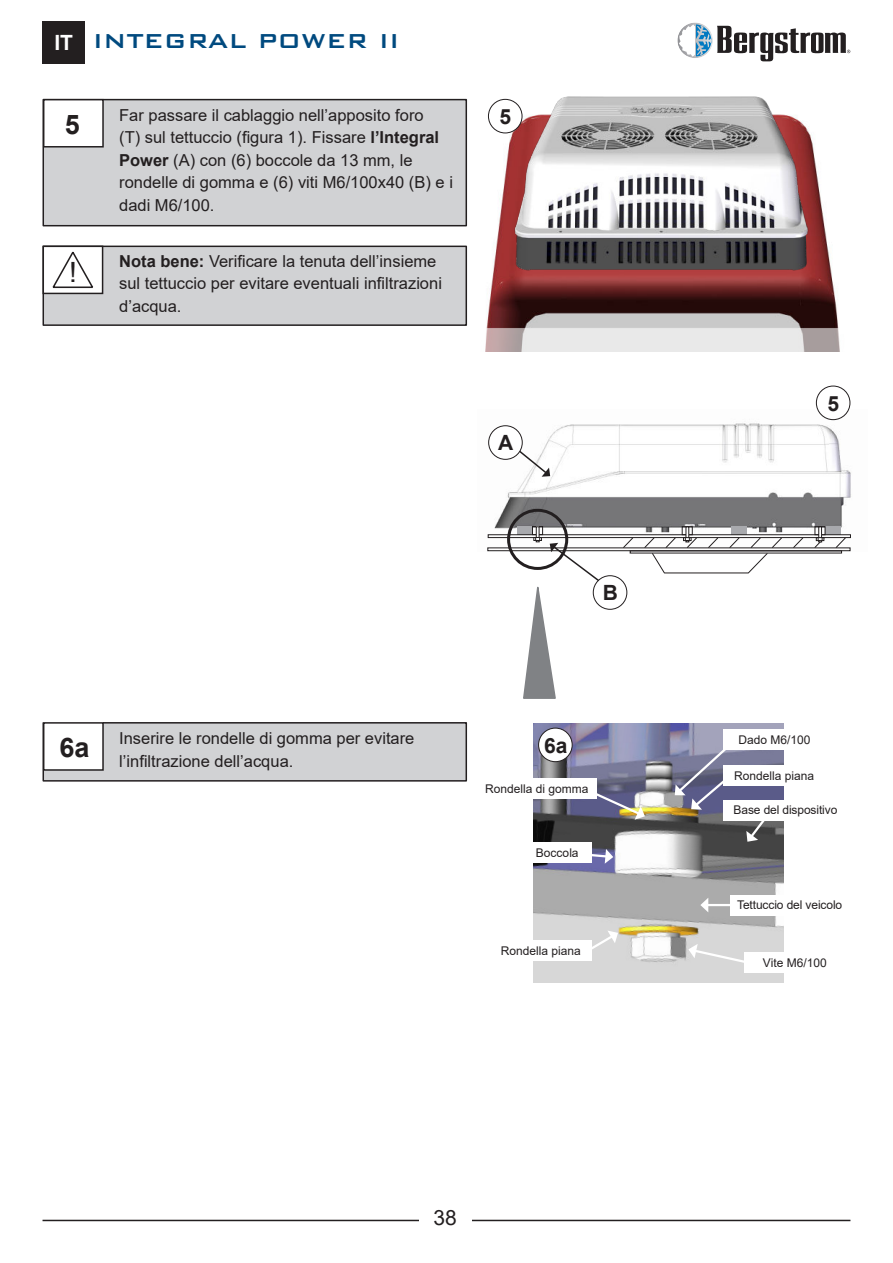
<style>
.page{position:relative;width:893px;height:1263px;background:#fff}
.page>*{position:absolute;margin:0;border:0;box-sizing:border-box;transform-origin:0 0}
.t1{font:27.9px "Arial";color:#231f20}
.t2{font:500 27px "Bank Gothic BT";color:#004a7f}
.t3{font:700 27px "Arial";color:#231f20}
.t4{font:700 21px "Arial";color:#231f20}
.t5{font:21px "Arial";color:#231f20}
.t6{font:16.5px/22.5px "Arial";color:#231f20}
.t7{font:12px "Arial";color:#231f20}
.s1{font-family:"Arial";font-weight:700;font-size:21px;color:#fff}
.s2{font-weight:700}
</style>
<div class="page">
<svg style="left:677px;top:23px;width:36px;height:35px"></svg>
<svg style="left:679px;top:24px;width:171px;height:37px"></svg>
<hr style="left:43px;top:1220px;width:807px;height:1px;background:#231f20">
<div style="left:419px;top:1209px;width:52px;height:22px;background:#fff"></div>
<div style="left:43px;top:21px;width:42px;height:43px;background:#231f20"></div>
<img style="left:487px;top:409px;width:364px;height:143px">
<img style="left:459px;top:105px;width:381px;height:247px">
<img style="left:507px;top:96px;width:309px;height:183px">
<div style="left:43px;top:100px;width:423px;height:126px;background:#d1d2d4"></div>
<div style="left:43px;top:99px;width:424px;height:127px;border:2px solid #231f20"></div>
<div style="left:44px;top:100px;width:59px;height:47px;background:#fff"></div>
<div style="left:43px;top:99px;width:61px;height:49px;border:2px solid #231f20"></div>
<div style="left:43px;top:246px;width:423px;height:79px;background:#d1d2d4"></div>
<div style="left:43px;top:246px;width:424px;height:80px;border:2px solid #231f20"></div>
<div style="left:43px;top:246px;width:60px;height:47px;background:#fff"></div>
<div style="left:43px;top:246px;width:60px;height:48px;border:2px solid #231f20"></div>
<div style="left:593px;top:575px;width:34px;height:35px;border:1px solid #231f20;border-radius:50%"></div>
<div style="left:489px;top:426px;width:33px;height:33px;background:#fff;border-radius:50%"></div>
<div style="left:488px;top:425px;width:35px;height:35px;border:1px solid #231f20;border-radius:50%"></div>
<div style="left:816px;top:386px;width:34px;height:34px;background:#fff;border-radius:50%"></div>
<div style="left:816px;top:386px;width:34px;height:34px;border:1px solid #231f20;border-radius:50%"></div>
<div style="left:488px;top:99px;width:34px;height:34px;background:#fff;border-radius:50%"></div>
<div style="left:488px;top:99px;width:34px;height:34px;border:1px solid #231f20;border-radius:50%"></div>
<div style="left:517px;top:527px;width:15px;height:8px;background:#a8a9ad"></div>
<div style="left:825px;top:527px;width:15px;height:8px;background:#a8a9ad"></div>
<div style="left:488px;top:534px;width:363px;height:4px;border:1px solid #231f20"></div>
<div style="left:487px;top:547px;width:363px;height:4px;border:1px solid #231f20"></div>
<div style="left:682px;top:526px;width:10px;height:9px;border:1px solid #231f20"></div>
<div style="left:815px;top:526px;width:10px;height:9px;border:1px solid #231f20"></div>
<svg style="left:814px;top:527px;width:11px;height:21px"></svg>
<svg style="left:623px;top:537px;width:10px;height:11px"></svg>
<svg style="left:793px;top:537px;width:10px;height:11px"></svg>
<svg style="left:835px;top:537px;width:11px;height:11px"></svg>
<svg style="left:644px;top:527px;width:138px;height:46px"></svg>
<div style="left:507px;top:509px;width:61px;height:61px;border:3px solid #231f20;border-radius:50%"></div>
<svg style="left:518px;top:449px;width:32px;height:28px"></svg>
<svg style="left:52px;top:251px;width:41px;height:38px"></svg>
<img style="left:534px;top:723px;width:250px;height:259px">
<svg style="left:675px;top:737px;width:63px;height:73px"></svg>
<svg style="left:746px;top:820px;width:26px;height:22px"></svg>
<hr style="left:706px;top:904px;width:28px;height:2px;background:#fff">
<svg style="left:700px;top:898px;width:8px;height:14px"></svg>
<svg style="left:688px;top:944px;width:63px;height:21px"></svg>
<svg style="left:584px;top:787px;width:61px;height:33px"></svg>
<svg style="left:580px;top:849px;width:33px;height:15px"></svg>
<svg style="left:583px;top:930px;width:35px;height:25px"></svg>
<svg style="left:522px;top:526px;width:79px;height:173px"></svg>
<div style="left:724px;top:729px;width:101px;height:21px;background:#fff"></div>
<div style="left:723px;top:766px;width:102px;height:20px;background:#fff"></div>
<div style="left:477px;top:778px;width:119px;height:20px;background:#fff"></div>
<div style="left:724px;top:800px;width:123px;height:20px;background:#fff"></div>
<div style="left:523px;top:842px;width:69px;height:21px;background:#fff"></div>
<div style="left:730px;top:895px;width:119px;height:20px;background:#fff"></div>
<div style="left:490px;top:940px;width:102px;height:21px;background:#fff"></div>
<div style="left:744px;top:952px;width:102px;height:21px;background:#fff"></div>
<div style="left:43px;top:723px;width:423px;height:58px;background:#d1d2d4"></div>
<div style="left:43px;top:722px;width:424px;height:60px;border:2px solid #231f20"></div>
<div style="left:44px;top:723px;width:59px;height:47px;background:#fff"></div>
<div style="left:43px;top:722px;width:61px;height:49px;border:2px solid #231f20"></div>
<div style="left:539px;top:728px;width:33px;height:34px;background:#fff;border-radius:50%"></div>
<div style="left:538px;top:728px;width:35px;height:34px;border:1px solid #231f20;border-radius:50%"></div>
<h2 class="t2" style="left:54px;top:29px;width:346px"><span class="s1">IT</span> INTEGRAL POWER II</h2>
<h2 class="t3" style="left:65px;top:114px;width:17px">5</h2>
<p class="t6" style="left:119px;top:105px;width:335px">Far passare il cablaggio nell’apposito foro<br>(T) sul tettuccio (figura 1). Fissare <span class="s2">l’Integral Power</span> (A) con (6) boccole da 13 mm, le rondelle di gomma e (6) viti M6/100x40 (B) e i dadi M6/100.</p>
<h1 class="t1" style="left:69px;top:256px;width:9px">!</h1>
<p class="t6" style="left:119px;top:249px;width:324px"><span class="s2">Nota bene:</span> Verificare la tenuta dell’insieme sul tettuccio per evitare eventuali infiltrazioni d’acqua.</p>
<p class="t4" style="left:499px;top:109px;width:13px">5</p>
<p class="t4" style="left:498px;top:435px;width:17px">A</p>
<p class="t4" style="left:603px;top:585px;width:17px">B</p>
<h2 class="t3" style="left:59px;top:737px;width:32px">6a</h2>
<p class="t6" style="left:119px;top:728px;width:297px">Inserire le rondelle di gomma per evitare l’infiltrazione dell’acqua.</p>
<p class="t4" style="left:544px;top:737px;width:25px">6a</p>
<p class="t7" style="left:485px;top:784px;width:105px">Rondella di gomma</p>
<p class="t7" style="left:536px;top:848px;width:44px">Boccola</p>
<p class="t7" style="left:501px;top:946px;width:82px">Rondella piana</p>
<p class="t5" style="left:433px;top:1209px;width:25px">38</p>
<p class="t4" style="left:827px;top:395px;width:13px">5</p>
<p class="t7" style="left:738px;top:735px;width:74px">Dado M6/100</p>
<p class="t7" style="left:734px;top:771px;width:82px">Rondella piana</p>
<p class="t7" style="left:734px;top:805px;width:105px">Base del dispositivo</p>
<p class="t7" style="left:737px;top:900px;width:106px">Tettuccio del veicolo</p>
<p class="t7" style="left:763px;top:955px;width:65px">Vite M6/100</p>
</div>
